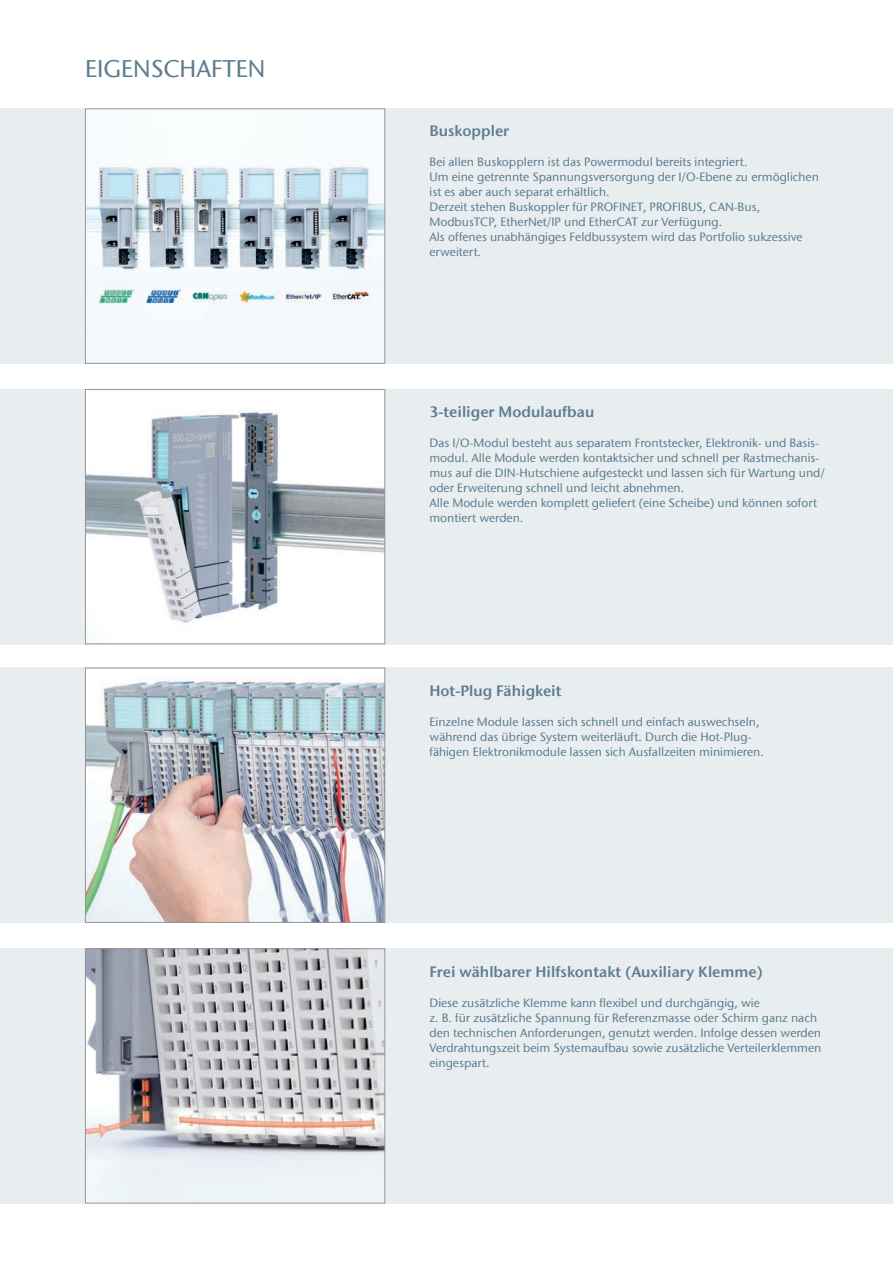
<style>
.page{position:relative;width:893px;height:1263px;background:#fff}
.page>*{position:absolute;margin:0;border:0;box-sizing:border-box;transform-origin:0 0}
.t1{font:500 24px "ITC Stone Sans Com";color:#5c7d8f}
.t2{font:15px "ITC Stone Sans Com Semi";color:#5c7d8f}
.t3{font:500 12px/15px "ITC Stone Sans Com";color:#5c7d8f}
</style>
<div class="page">
<div style="left:0;top:108px;width:893px;height:255px;background:#e8edf0"></div>
<img style="left:87px;top:110px;width:296px;height:252px">
<div style="left:85px;top:108px;width:300px;height:256px;border:1px solid #939598"></div>
<div style="left:0;top:389px;width:893px;height:255px;background:#e8edf0"></div>
<img style="left:87px;top:391px;width:296px;height:251px">
<div style="left:85px;top:389px;width:300px;height:255px;border:1px solid #939598"></div>
<div style="left:0;top:668px;width:893px;height:255px;background:#e8edf0"></div>
<img style="left:87px;top:670px;width:296px;height:251px">
<div style="left:85px;top:668px;width:300px;height:255px;border:1px solid #939598"></div>
<div style="left:0;top:948px;width:893px;height:255px;background:#e8edf0"></div>
<img style="left:87px;top:950px;width:296px;height:251px">
<div style="left:85px;top:948px;width:300px;height:255px;border:1px solid #939598"></div>
<h1 class="t1" style="left:85px;top:54px;width:182px">EIGENSCHAFTEN</h1>
<p class="t2" style="left:429px;top:122px;width:81px">Buskoppler</p>
<p class="t3" style="left:429px;top:155px;width:391px">Bei allen Buskopplern ist das Powermodul bereits integriert.<br>Um eine getrennte Spannungsversorgung der I/O-Ebene zu ermöglichen ist es aber auch separat erhältlich.<br>Derzeit stehen Buskoppler für PROFINET, PROFIBUS, CAN-Bus, ModbusTCP, EtherNet/IP und EtherCAT zur Verfügung.<br>Als offenes unabhängiges Feldbussystem wird das Portfolio sukzessive erweitert.</p>
<p class="t2" style="left:429px;top:403px;width:166px">3-teiliger Modulaufbau</p>
<p class="t3" style="left:429px;top:435px;width:397px">Das I/O-Modul besteht aus separatem Frontstecker, Elektronik- und Basis&shy;modul. Alle Module werden kontaktsicher und schnell per Rastmechanis&shy;mus auf die DIN-Hutschiene aufgesteckt und lassen sich für Wartung und/ oder Erweiterung schnell und leicht abnehmen.<br>Alle Module werden komplett geliefert (eine Scheibe) und können sofort montiert werden.</p>
<p class="t2" style="left:429px;top:681px;width:134px">Hot-Plug Fähigkeit</p>
<p class="t3" style="left:429px;top:714px;width:336px">Einzelne Module lassen sich schnell und einfach auswechseln, während das übrige System weiterläuft. Durch die Hot-Plug&shy;fähigen Elektronikmodule lassen sich Ausfallzeiten minimieren.</p>
<p class="t2" style="left:429px;top:962px;width:335px">Frei wählbarer Hilfskontakt (Auxiliary Klemme)</p>
<p class="t3" style="left:429px;top:995px;width:393px">Diese zusätzliche Klemme kann flexibel und durchgängig, wie<br>z. B. für zusätzliche Spannung für Referenzmasse oder Schirm ganz nach den technischen Anforderungen, genutzt werden. Infolge dessen werden Verdrahtungszeit beim Systemaufbau sowie zusätzliche Verteilerklemmen eingespart.</p>
</div>
